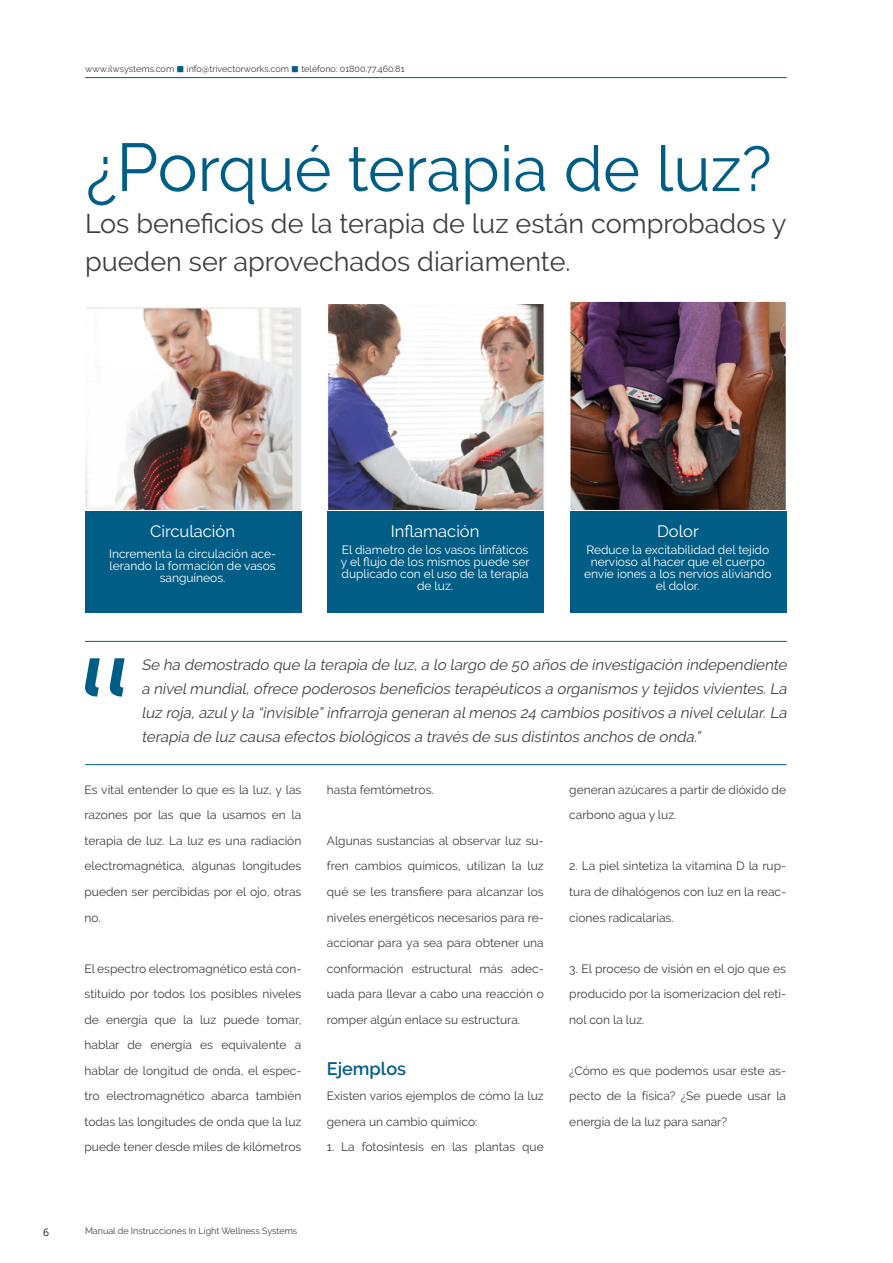
<style>
.page{position:relative;width:893px;height:1263px;background:#fff}
.page>*{position:absolute;margin:0;border:0;box-sizing:border-box;transform-origin:0 0}
.t1{font:63px "Raleway";color:#005d85}
.t2{font:27px/38.2px "Raleway";color:#3e3e3f}
.t3{font:600 18px "Raleway";color:#005d85}
.t4{font:16.5px "Raleway";color:#fff}
.t5{font:italic 15px/24px "Raleway";color:#3e3e3f;text-align:justify}
.t6{font:12px/25.5px "Raleway";color:#3e3e3f;text-align:justify}
.t7{font:12px/12px "Raleway";color:#fff;text-align:center}
.t8{font:10.5px "Open Sans";color:#231f20}
.t9{font:9px "Raleway";color:#3e3e3f}
.s1{color:#005d85}
.s2{font-size:67.5px}
</style>
<div class="page">
<hr style="left:85px;top:77px;width:702px;height:1px;background:#005d85">
<hr style="left:85px;top:641px;width:702px;height:1px;background:#005d85">
<hr style="left:85px;top:764px;width:702px;height:1px;background:#005d85">
<svg style="left:85px;top:658px;width:40px;height:38px"></svg>
<div style="left:85px;top:509px;width:217px;height:104px;background:#005d85"></div>
<div style="left:328px;top:509px;width:216px;height:104px;background:#005d85"></div>
<div style="left:570px;top:509px;width:217px;height:104px;background:#005d85"></div>
<img style="left:85px;top:307px;width:217px;height:204px">
<img style="left:570px;top:302px;width:217px;height:209px">
<img style="left:327px;top:304px;width:217px;height:207px">
<p class="t9" style="left:85px;top:64px;width:321px">www.ilwsystems.com <span class="s1">■</span> info@trivectorworks.com <span class="s1">■</span> teléfono: 01800.77.460.81</p>
<h1 class="t1" style="left:86px;top:132px;width:687px"><span class="s2">¿Po</span>rqué terapia de luz?</h1>
<h2 class="t2" style="left:85px;top:204px;width:703px">Los beneficios de la terapia de luz están comprobados y pueden ser aprovechados diariamente.</h2>
<h3 class="t4" style="left:150px;top:522px;width:86px">Circulación</h3>
<p class="t7" style="left:109px;top:548px;width:169px">Incrementa la circulación ace&shy;lerando la formación de vasos sanguíneos.</p>
<h3 class="t4" style="left:391px;top:522px;width:90px">Inflamación</h3>
<p class="t7" style="left:341px;top:543px;width:190px">El diametro de los vasos linfáticos y el flujo de los mismos puede ser duplicado con el uso de la terapia de luz.</p>
<h3 class="t4" style="left:657px;top:522px;width:43px">Dolor</h3>
<p class="t7" style="left:584px;top:543px;width:189px">Reduce la excitabilidad del tejido nervioso al hacer que el cuerpo envíe iones a los nervios aliviando el dolor.</p>
<p class="t5" style="left:141px;top:652px;width:650px">Se ha demostrado que la terapia de luz,a lo largo de 50 años de investigación independiente a nivelmundial, ofrece poderosos beneficios terapéuticos a organismos y tej idos vivientes. La luz roja,azuly la “invisible”infrarroja generan almenos 24 cambios positivos a nivelcelular.La terapia de luz causa efectos biológicos a través de sus distintos anchos de onda.”</p>
<p class="t6" style="left:85px;top:777px;width:218px">Es vital entender lo que es la luz, y las razones por las que la usamos en la terapia de luz. La luz es una radiación electromagnética, algunas longitudes pueden ser percibidas por el ojo, otras no.</p>
<p class="t6" style="left:85px;top:955px;width:218px">El espectro electromagnético está con&shy;stituido por todos los posibles niveles de energía que la luz puede tomar, hablar de energía es equivalente a hablar de longitud de onda, el espec&shy;tro electromagnético abarca también todas las longitudes de onda que la luz puede tener desde miles de kilómetros</p>
<p class="t6" style="left:327px;top:777px;width:108px">hasta femtómetros.</p>
<p class="t6" style="left:327px;top:828px;width:218px">Algunas sustancias al observar luz su&shy;fren cambios químicos, utilizan la luz qué se les transfiere para alcanzar los niveles energéticos necesarios para re&shy;accionar para ya sea para obtener una conformación estructural más adec&shy;uada para llevar a cabo una reacción o romper algún enlace su estructura.</p>
<h3 class="t3" style="left:327px;top:1058px;width:81px">Ejemplos</h3>
<p class="t6" style="left:327px;top:1083px;width:218px">Existen varios ejemplos de cómo la luz genera un cambio químico:</p>
<p class="t6" style="left:327px;top:1134px;width:218px">1. La fotosíntesis en las plantas que</p>
<p class="t6" style="left:569px;top:777px;width:218px">generan azúcares a partir de dióxido de carbono agua y luz.</p>
<p class="t6" style="left:569px;top:853px;width:218px">2. La piel sintetiza la vitamina D la rup&shy;tura de dihalógenos con luz en la reac&shy;ciones radicalarias.</p>
<p class="t6" style="left:569px;top:955px;width:218px">3. El proceso de visión en el ojo que es producido por la isomerizacion del reti&shy;nol con la luz.</p>
<p class="t6" style="left:569px;top:1057px;width:218px">¿Cómo es que podemos usar este as&shy;pecto de la física? ¿Se puede usar la energía de la luz para sanar?</p>
<p class="t8" style="left:43px;top:1225px;width:8px">6</p>
<p class="t9" style="left:85px;top:1226px;width:214px">Manual de Instrucciones In Light Wellness Systems</p>
</div>
